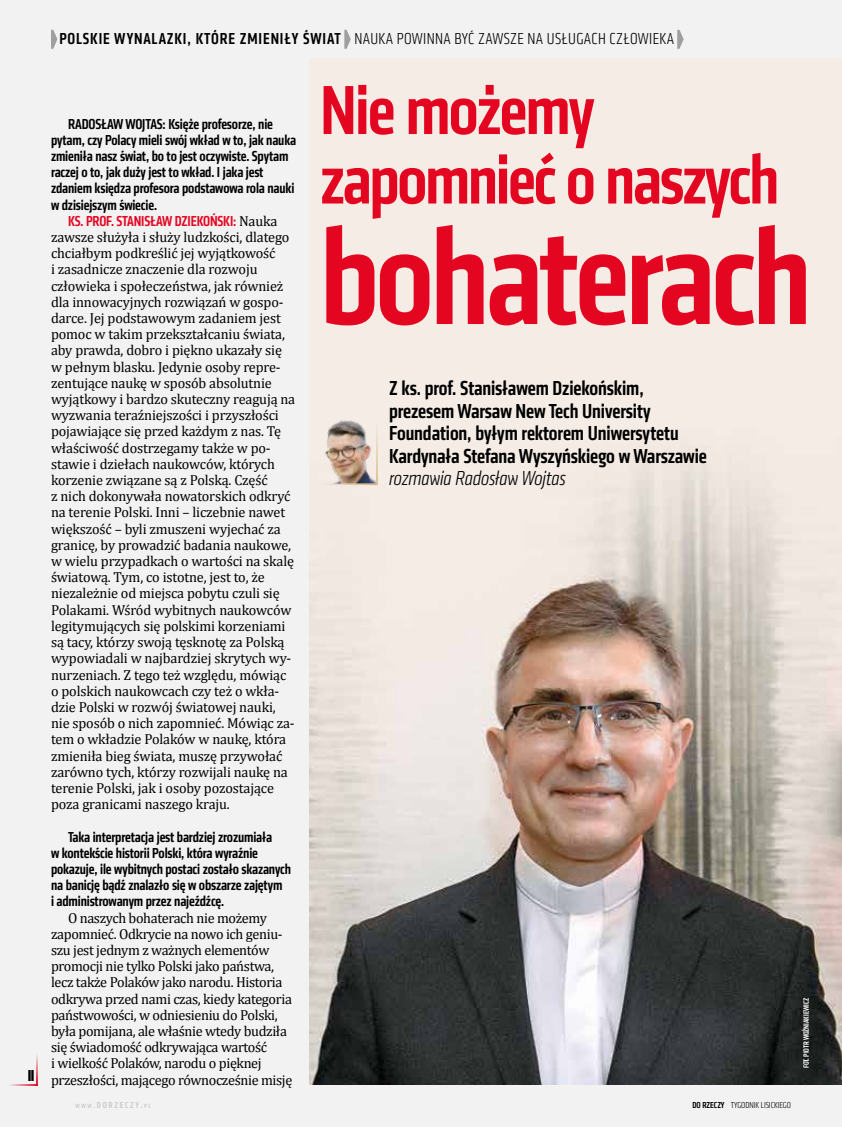
<style>
.page{position:relative;width:842px;height:1127px;background:#f2f2f2}
.page>*{position:absolute;margin:0;border:0;box-sizing:border-box;transform-origin:0 0}
.t1{font:500 condensed 141px "Klavika";letter-spacing:-.025em;color:#e40521}
.t2{font:500 condensed 72px/69.4px "Klavika";letter-spacing:-.03em;color:#e40521}
.t3{font:500 condensed 21px/22.5px "Klavika";letter-spacing:-.005em;color:#000}
.t4{font:italic 300 condensed 21px "Klavika";letter-spacing:-.005em;color:#000}
.t5{font:300 condensed 16.5px "Klavika";letter-spacing:.02em;color:#000}
.t6{font:500 condensed 15px/16.2px "Klavika";letter-spacing:-.01em;color:#000}
.t7{font:500 condensed 15px "Klavika";letter-spacing:-.01em;color:#e40521}
.t8{font:14.55px/16.2px "Cambria";letter-spacing:-.01em;color:#000}
.t9{font:800 condensed 14.55px "Futura";color:#000;scale:.8 1}
.t10{font:300 condensed 9px "Klavika";letter-spacing:-.005em;color:#000}
.t11{font:500 condensed 9px "Klavika";letter-spacing:.18em;color:#cacaca}
.t12{font:500 condensed 7.95px "Klavika";letter-spacing:-.01em;color:#fff}
.s1{font-weight:500}
.s2{font-family:"Cambria";font-weight:400;font-stretch:normal;font-size:14.55px;color:#000}
.s3{font-size:6.3px}
.s4{font-style:inherit}
</style>
<div class="page">
<img style="left:309px;top:58px;width:533px;height:1026px">
<img style="left:320px;top:420px;width:56px;height:64px">
<hr style="left:320px;top:484px;width:56px;height:1px;background:#d5b376">
<hr style="left:376px;top:420px;width:2px;height:65px;background:#d5b376">
<hr style="left:37px;top:1053px;width:1px;height:33px;background:#e40521">
<hr style="left:8px;top:1084px;width:30px;height:2px;background:#e40521">
<svg style="left:51px;top:30px;width:6px;height:19px"></svg>
<svg style="left:344px;top:30px;width:7px;height:19px"></svg>
<svg style="left:677px;top:30px;width:7px;height:19px"></svg>
<p class="t9" style="left:27px;top:1065px;width:10px">II</p>
<p class="t5" style="left:60px;top:30px;width:616px"><span class="s1">POLSKIE WYNALAZKI, KTÓRE ZMIENIŁY ŚWIAT</span> NAUKA POWINNA BYĆ ZAWSZE NA USŁUGACH CZŁOWIEKA</p>
<p class="t6" style="left:51px;top:116px;width:247px;text-indent:17px">RADOSŁAW WOJTAS: Księże profesorze, nie pytam, czy Polacy mieli swój wkład w to, jak nauka zmieniła nasz świat, bo to jest oczywiste. Spytam raczej o to, jak duży jest to wkład. I jaka jest zdaniem księdza profesora podstawowa rola nauki w dzisiejszym świecie.</p>
<p class="t7" style="left:68px;top:211px;width:211px">KS. PROF. STANISŁAW DZIEKOŃSKI: <span class="s2">Nauka</span></p>
<p class="t8" style="left:51px;top:229px;width:246px">zawsze służyła i służy ludzkości, dlatego chciałbym podkreślić jej wyjątkowość<br>i zasadnicze znaczenie dla rozwoju człowieka i społeczeństwa, jak również dla innowacyjnych rozwiązań w gospo&shy;darce. Jej podstawowym zadaniem jest pomoc w takim przekształcaniu świata, aby prawda, dobro i piękno ukazały się w pełnym blasku. Jedynie osoby repre&shy;zentujące naukę w sposób absolutnie wyjątkowy i bardzo skuteczny reagują na wyzwania teraźniejszości i przyszłości pojawiające się przed każdym z nas. Tę właściwość dostrzegamy także w po&shy;stawie i dziełach naukowców, których korzenie związane są z Polską. Część<br>z nich dokonywała nowatorskich odkryć na terenie Polski. Inni – liczebnie nawet większość – byli zmuszeni wyjechać za granicę, by prowadzić badania naukowe, w wielu przypadkach o wartości na skalę światową. Tym, co istotne, jest to, że niezależnie od miejsca pobytu czuli się Polakami. Wśród wybitnych naukowców legitymujących się polskimi korzeniami są tacy, którzy swoją tęsknotę za Polską wypowiadali w najbardziej skrytych wy&shy;nurzeniach. Z tego też względu, mówiąc o polskich naukowcach czy też o wkła&shy;dzie Polski w rozwój światowej nauki, nie sposób o nich zapomnieć. Mówiąc za&shy;tem o wkładzie Polaków w naukę, która zmieniła bieg świata, muszę przywołać zarówno tych, którzy rozwijali naukę na terenie Polski, jak i osoby pozostające poza granicami naszego kraju.</p>
<p class="t6" style="left:51px;top:828px;width:242px;text-indent:17px">Taka interpretacja jest bardziej zrozumiała<br>w kontekście historii Polski, która wyraźnie pokazuje, ile wybitnych postaci zostało skazanych na banicję bądź znalazło się w obszarze zajętym<br>i administrowanym przez najeźdźcę.</p>
<p class="t8" style="left:51px;top:909px;width:243px;text-indent:17px">O naszych bohaterach nie możemy zapomnieć. Odkrycie na nowo ich geniu&shy;szu jest jednym z ważnych elementów promocji nie tylko Polski jako państwa, lecz także Polaków jako narodu. Historia odkrywa przed nami czas, kiedy kategoria państwowości, w odniesieniu do Polski, była pomijana, ale właśnie wtedy budziła się świadomość odkrywająca wartość<br>i wielkość Polaków, narodu o pięknej przeszłości, mającego równocześnie misję</p>
<h2 class="t2" style="left:320px;top:75px;width:461px">Nie możemy zapomnieć o naszych</h2>
<h1 class="t1" style="left:320px;top:189px;width:493px">bohaterach</h1>
<h3 class="t3" style="left:389px;top:377px;width:319px">Z ks. prof. Stanisławem Dziekońskim, prezesem Warsaw New Tech University Foundation, byłym rektorem Uniwersytetu Kardynała Stefana Wyszyńskiego w Warszawie</h3>
<h3 class="t4" style="left:389px;top:467px;width:178px">rozmawia Radosław Wojtas</h3>
<p class="t12" style="left:801px;top:1068px;width:72px;rotate:-90deg">FOT. PIOTR WOŹNIAKIEWICZ</p>
<p class="t11" style="left:76px;top:1099px;width:77px"><span class="s3">WWW</span><span class="s4">.</span>DORZECZY<span class="s4">.</span><span class="s3">PL</span></p>
<p class="t10" style="left:692px;top:1099px;width:100px"><span class="s1">DO RZECZY</span> TYGODNIK LISICKIEGO</p>
</div>
